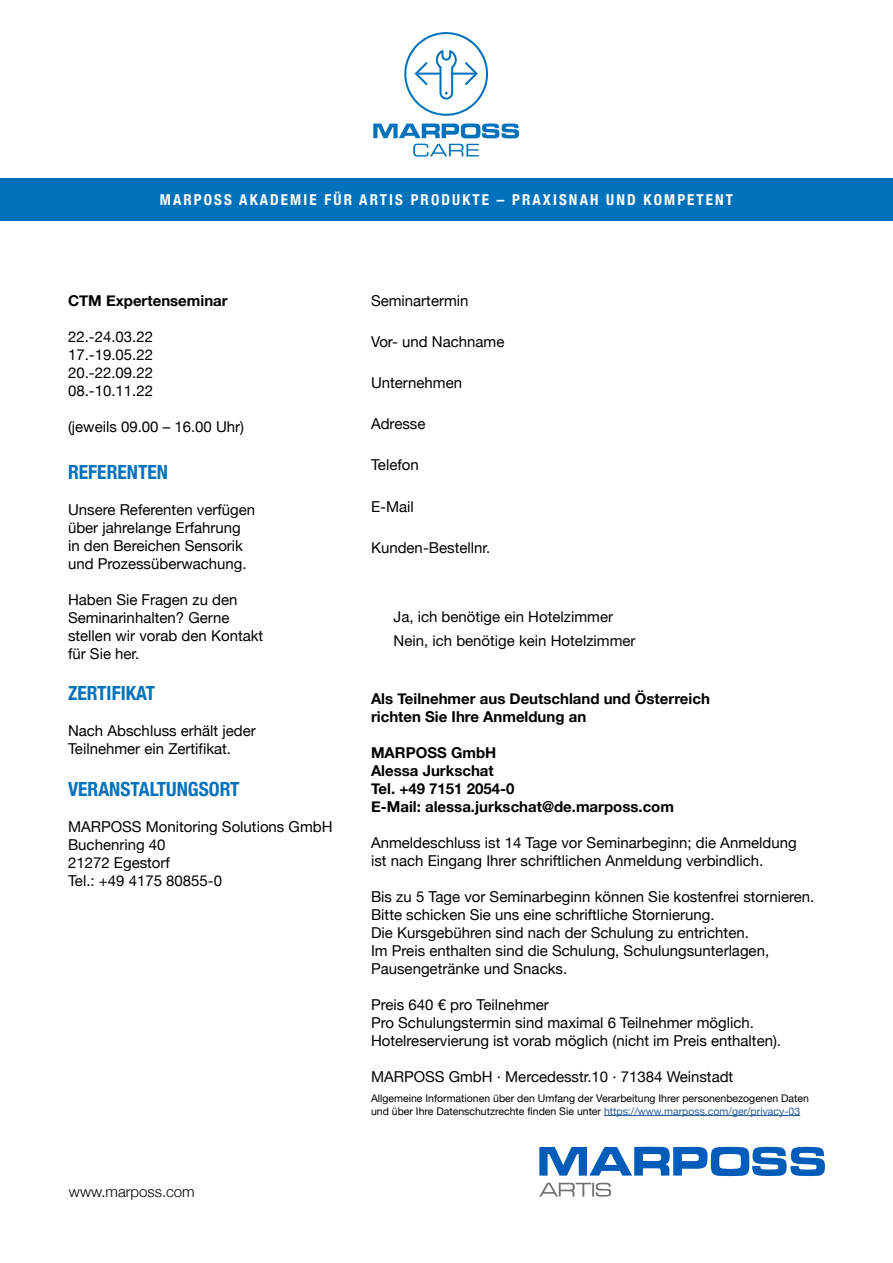
<style>
.page{position:relative;width:893px;height:1263px;background:#fff}
.page>*{position:absolute;margin:0;border:0;box-sizing:border-box;transform-origin:0 0}
.t1{font:700 condensed 19.5px "Helvetica Neue";color:#0072bb}
.t2{font:15px/18px "Helvetica Neue";color:#000}
.t3{font:700 15px/18px "Helvetica Neue";color:#000}
.t4{font:15px/24px "Helvetica Neue LT Pro";color:#000}
.t5{font:700 condensed 15px "Helvetica Neue";letter-spacing:.14em;color:#fff}
.t6{font:300 15px "Helvetica Neue";color:#000}
.t7{font:10.5px/12.6px "Helvetica Neue";color:#000}
.s1{color:#275b9b}
</style>
<div class="page">
<div style="left:0;top:179px;width:893px;height:42px;background:#0072bb"></div>
<svg style="left:373px;top:123px;width:146px;height:15px"></svg>
<svg style="left:413px;top:144px;width:66px;height:13px"></svg>
<svg style="left:404px;top:32px;width:84px;height:84px"></svg>
<svg style="left:539px;top:1183px;width:72px;height:13px"></svg>
<svg style="left:539px;top:1146px;width:286px;height:30px"></svg>
<hr style="left:604px;top:1115px;width:196px;height:1px;background:#275b9b">
<p class="t5" style="left:160px;top:187px;width:575px">MARPOSS AKADEMIE FÜR ARTIS PRODUKTE – PRAXISNAH UND KOMPETENT</p>
<p class="t3" style="left:68px;top:292px;width:161px">CTM Expertenseminar</p>
<p class="t2" style="left:68px;top:328px;width:87px;text-align:justify">22.-24.03.22<br>17.-19.05.22<br>20.-22.09.22<br>08.-10.11.22</p>
<p class="t2" style="left:68px;top:418px;width:178px">(jeweils 09.00 – 16.00 Uhr)</p>
<h1 class="t1" style="left:68px;top:456px;width:101px">REFERENTEN</h1>
<p class="t2" style="left:68px;top:501px;width:189px">Unsere Referenten verfügen über jahrelange Erfahrung in den Bereichen Sensorik und Prozessüberwachung.</p>
<p class="t2" style="left:68px;top:591px;width:197px">Haben Sie Fragen zu den<br>Seminarinhalten? Gerne stellen wir vorab den Kontakt für Sie her.</p>
<h1 class="t1" style="left:68px;top:677px;width:89px">ZERTIFIKAT</h1>
<p class="t2" style="left:68px;top:723px;width:189px">Nach Abschluss erhält jeder<br>Teilnehmer ein Zertifikat.</p>
<h1 class="t1" style="left:68px;top:772px;width:173px">VERANSTALTUNGSORT</h1>
<p class="t2" style="left:68px;top:818px;width:266px">MARPOSS Monitoring Solutions GmbH<br>Buchenring 40<br>21272 Egestorf<br>Tel.: +49 4175 80855-0</p>
<p class="t6" style="left:69px;top:1179px;width:127px">www.marposs.com</p>
<p class="t2" style="left:371px;top:292px;width:99px">Seminartermin</p>
<p class="t2" style="left:371px;top:333px;width:135px">Vor- und Nachname</p>
<p class="t2" style="left:371px;top:374px;width:93px">Unternehmen</p>
<p class="t2" style="left:371px;top:416px;width:56px">Adresse</p>
<p class="t2" style="left:371px;top:457px;width:49px">Telefon</p>
<p class="t2" style="left:371px;top:498px;width:44px">E-Mail</p>
<p class="t2" style="left:371px;top:539px;width:121px">Kunden-Bestellnr.</p>
<p class="t4" style="left:394px;top:605px;width:243px">Ja, ich benötige ein Hotelzimmer<br>Nein, ich benötige kein Hotelzimmer</p>
<p class="t3" style="left:371px;top:690px;width:340px">Als Teilnehmer aus Deutschland und Österreich richten Sie Ihre Anmeldung an</p>
<p class="t3" style="left:371px;top:744px;width:305px">MARPOSS GmbH<br>Alessa Jurkschat<br>Tel. +49 7151 2054-0<br>E-Mail: alessa.jurkschat@de.marposs.com</p>
<p class="t2" style="left:371px;top:834px;width:427px">Anmeldeschluss ist 14 Tage vor Seminarbeginn; die Anmeldung ist nach Eingang Ihrer schriftlichen Anmeldung verbindlich.</p>
<p class="t2" style="left:371px;top:888px;width:445px">Bis zu 5 Tage vor Seminarbeginn können Sie kostenfrei stornieren.<br>Bitte schicken Sie uns eine schriftliche Stornierung.<br>Die Kursgebühren sind nach der Schulung zu entrichten.<br>Im Preis enthalten sind die Schulung, Schulungsunterlagen, Pausengetränke und Snacks.</p>
<p class="t2" style="left:371px;top:996px;width:412px">Preis 640 € pro Teilnehmer<br>Pro Schulungstermin sind maximal 6 Teilnehmer möglich.<br>Hotelreservierung ist vorab möglich (nicht im Preis enthalten).</p>
<p class="t2" style="left:371px;top:1068px;width:364px">MARPOSS GmbH · Mercedesstr.10 · 71384 Weinstadt</p>
<p class="t7" style="left:371px;top:1092px;width:439px">Allgemeine Informationen über den Umfang der Verarbeitung Ihrer personenbezogenen Daten und über Ihre Datenschutzrechte finden Sie unter <span class="s1">https://www.marposs.com/ger/privacy-03</span></p>
</div>
